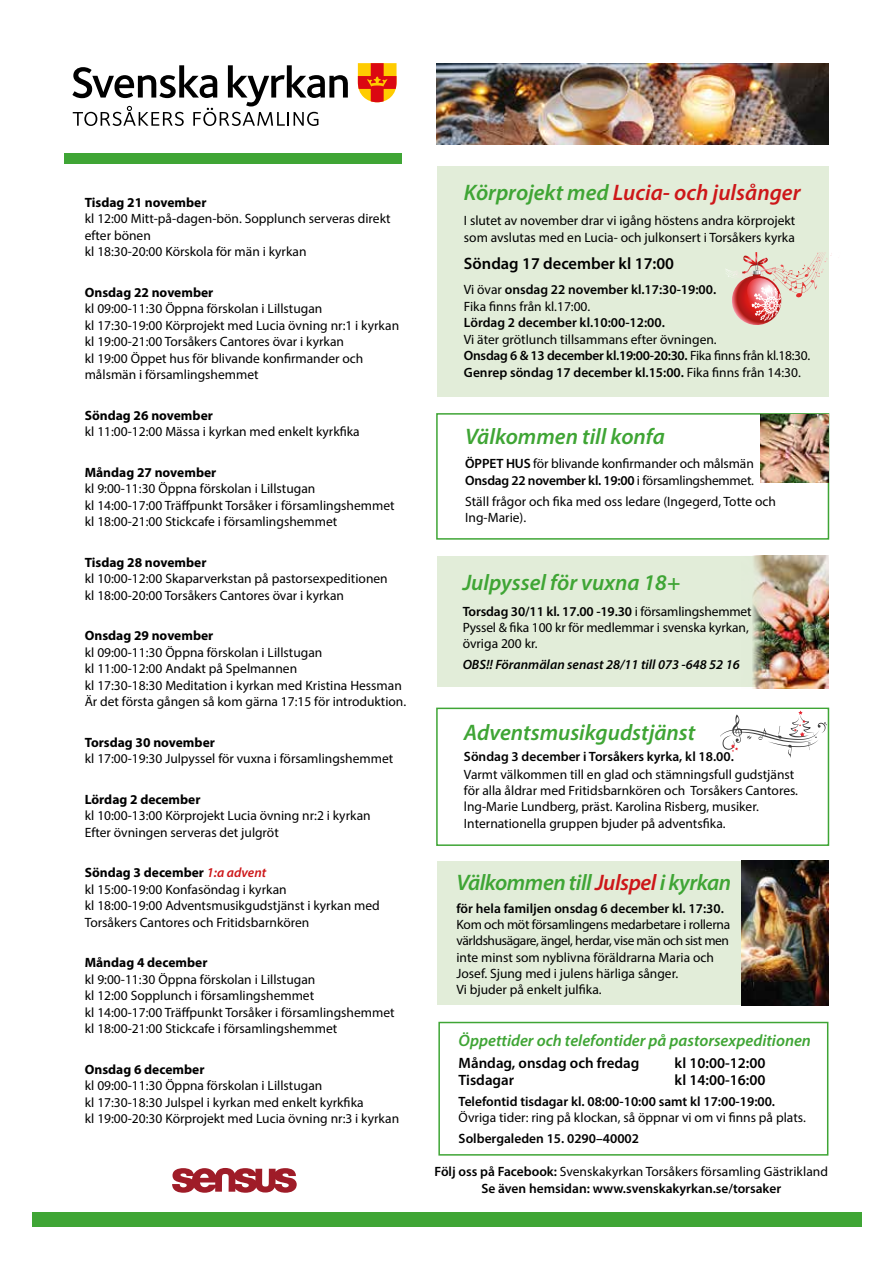
<style>
.page{position:relative;width:893px;height:1263px;background:#fff}
.page>*{position:absolute;margin:0;border:0;box-sizing:border-box;transform-origin:0 0}
.t1{font:italic 600 22.5px "Myriad Pro";color:#3fa535}
.t2{font:italic 600 22.5px "Myriad Pro";color:#cd1719}
.t3{font:italic 600 22.5px "Myriad Pro";letter-spacing:-.02em;color:#3fa535}
.t4{font:italic 600 16.5px "Myriad Pro";color:#3fa535}
.t5{font:600 16.5px "Myriad Pro";color:#000}
.t6{font:600 15px "Myriad Pro";color:#000}
.t7{font:13.5px/16.5px "Myriad Pro";color:#000}
.t8{font:600 13.5px/16.5px "Myriad Pro";color:#000;text-align:center}
.t9{font:700 13.5px "Myriad Pro";color:#000}
.t10{font:italic 600 13.5px "Myriad Pro";color:#000}
.s1{font-weight:700}
.s2{font-weight:600;font-style:italic;color:#cd1719}
.s3{color:#3fa535}
.s4{font-weight:400}
.s5{font-weight:600}
.s6{color:#cd1719}
</style>
<div class="page">
<div style="left:438px;top:1022px;width:390px;height:133px;border:2px solid #3fa535"></div>
<svg style="left:72px;top:65px;width:276px;height:61px"></svg>
<svg style="left:358px;top:63px;width:39px;height:39px;background:#ed7123"></svg>
<div style="left:32px;top:1213px;width:829px;height:14px;background:#3fa535"></div>
<div style="left:64px;top:153px;width:338px;height:11px;background:#3fa535"></div>
<img style="left:437px;top:63px;width:391px;height:81px">
<svg style="left:172px;top:1168px;width:125px;height:25px"></svg>
<div style="left:437px;top:166px;width:391px;height:230px;background:#e2edd9"></div>
<svg style="left:726px;top:252px;width:106px;height:76px"></svg>
<div style="left:436px;top:413px;width:393px;height:127px;border:2px solid #3fa535"></div>
<div style="left:437px;top:556px;width:391px;height:131px;background:#e2edd9"></div>
<div style="left:436px;top:708px;width:393px;height:138px;border:2px solid #3fa535"></div>
<div style="left:437px;top:861px;width:391px;height:144px;background:#e2edd9"></div>
<img style="left:752px;top:556px;width:76px;height:132px">
<img style="left:741px;top:861px;width:87px;height:144px">
<div style="left:720px;top:709px;width:107px;height:49px;background:#fff"></div>
<svg style="left:720px;top:710px;width:107px;height:47px"></svg>
<img style="left:761px;top:414px;width:67px;height:68px">
<p class="t9" style="left:85px;top:193px;width:123px">Tisdag 21 november</p>
<p class="t7" style="left:85px;top:210px;width:307px">kl 12:00 Mitt-på-dagen-bön. Sopplunch serveras direkt efter bönen<br>kl 18:30-20:00 Körskola för män i kyrkan</p>
<p class="t9" style="left:85px;top:283px;width:130px">Onsdag 22 november</p>
<p class="t7" style="left:85px;top:300px;width:316px">kl 09:00-11:30 Öppna förskolan i Lillstugan<br>kl 17:30-19:00 Körprojekt med Lucia övning nr:1 i kyrkan kl 19:00-21:00 Torsåkers Cantores övar i kyrkan<br>kl 19:00 Öppet hus för blivande konfirmander och målsmän i församlingshemmet</p>
<p class="t9" style="left:85px;top:406px;width:130px">Söndag 26 november</p>
<p class="t7" style="left:85px;top:423px;width:277px">kl 11:00-12:00 Mässa i kyrkan med enkelt kyrkfika</p>
<p class="t9" style="left:85px;top:463px;width:133px">Måndag 27 november</p>
<p class="t7" style="left:85px;top:480px;width:311px">kl 9:00-11:30 Öppna förskolan i Lillstugan<br>kl 14:00-17:00 Träffpunkt Torsåker i församlingshemmet kl 18:00-21:00 Stickcafe i församlingshemmet</p>
<p class="t9" style="left:85px;top:553px;width:123px">Tisdag 28 november</p>
<p class="t7" style="left:85px;top:570px;width:305px">kl 10:00-12:00 Skaparverkstan på pastorsexpeditionen kl 18:00-20:00 Torsåkers Cantores övar i kyrkan</p>
<p class="t9" style="left:85px;top:627px;width:130px">Onsdag 29 november</p>
<p class="t7" style="left:85px;top:644px;width:323px">kl 09:00-11:30 Öppna förskolan i Lillstugan<br>kl 11:00-12:00 Andakt på Spelmannen<br>kl 17:30-18:30 Meditation i kyrkan med Kristina Hessman Är det första gången så kom gärna 17:15 för introduktion.</p>
<p class="t9" style="left:85px;top:733px;width:132px">Torsdag 30 november</p>
<p class="t7" style="left:85px;top:750px;width:310px">kl 17:00-19:30 Julpyssel för vuxna i församlingshemmet</p>
<p class="t9" style="left:85px;top:790px;width:117px">Lördag 2 december</p>
<p class="t7" style="left:85px;top:807px;width:287px">kl 10:00-13:00 Körprojekt Lucia övning nr:2 i kyrkan<br>Efter övningen serveras det julgröt</p>
<p class="t7" style="left:85px;top:864px;width:297px"><span class="s1">Söndag 3 december</span> <span class="s2">1:a advent<br></span>kl 15:00-19:00 Konfasöndag i kyrkan<br>kl 18:00-19:00 Adventsmusikgudstjänst i kyrkan med Torsåkers Cantores och Fritidsbarnkören</p>
<p class="t9" style="left:85px;top:954px;width:124px">Måndag 4 december</p>
<p class="t7" style="left:85px;top:971px;width:311px">kl 9:00-11:30 Öppna förskolan i Lillstugan<br>kl 12:00 Sopplunch i församlingshemmet<br>kl 14:00-17:00 Träffpunkt Torsåker i församlingshemmet kl 18:00-21:00 Stickcafe i församlingshemmet</p>
<p class="t9" style="left:85px;top:1060px;width:121px">Onsdag 6 december</p>
<p class="t7" style="left:85px;top:1077px;width:316px">kl 09:00-11:30 Öppna förskolan i Lillstugan<br>kl 17:30-18:30 Julspel i kyrkan med enkelt kyrkfika<br>kl 19:00-20:30 Körprojekt med Lucia övning nr:3 i kyrkan</p>
<h1 class="t2" style="left:464px;top:178px;width:338px"><span class="s3">Körprojekt med</span> Lucia- och julsånger</h1>
<p class="t7" style="left:464px;top:212px;width:333px">I slutet av november drar vi igång höstens andra körprojekt som avslutas med en Lucia- och julkonsert i Torsåkers kyrka</p>
<p class="t5" style="left:464px;top:252px;width:212px">Söndag 17 december kl 17:00</p>
<p class="t8" style="left:464px;top:281px;width:254px;text-align:left"><span class="s4">Vi övar</span> onsdag 22 november kl.17:30-19:00.<br><span class="s4">Fika finns från kl.17:00.</span></p>
<p class="t8" style="left:464px;top:314px;width:202px">Lördag 2 december kl.10:00-12:00.</p>
<p class="t7" style="left:464px;top:331px;width:348px">Vi äter grötlunch tillsammans efter övningen.<br><span class="s5">Onsdag 6 &amp; 13 december kl.19:00-20:30.</span> Fika finns från kl.18:30.<br><span class="s5">Genrep söndag 17 december kl.15:00.</span> Fika finns från 14:30.</p>
<h1 class="t1" style="left:465px;top:422px;width:201px">Välkommen till konfa</h1>
<p class="t7" style="left:465px;top:455px;width:290px"><span class="s5">ÖPPET HUS</span> för blivande konfirmander och målsmän<br><span class="s5">Onsdag 22 november kl. 19:00</span> i församlingshemmet.</p>
<p class="t7" style="left:465px;top:493px;width:312px">Ställ frågor och fika med oss ledare (Ingegerd, Totte och<br>Ing-Marie).</p>
<h1 class="t1" style="left:463px;top:569px;width:219px">Julpyssel för vuxna 18+</h1>
<p class="t7" style="left:463px;top:603px;width:291px"><span class="s5">Torsdag 30/11 kl. 17.00 -19.30</span> i församlingshemmet<br>Pyssel &amp; fika 100 kr för medlemmar i svenska kyrkan, övriga 200 kr.</p>
<p class="t10" style="left:463px;top:656px;width:279px">OBS!! Föranmälan senast 28/11 till 073 -648 52 16</p>
<h1 class="t1" style="left:464px;top:718px;width:233px">Adventsmusikgudstjänst</h1>
<p class="t8" style="left:464px;top:748px;width:271px">Söndag 3 december i Torsåkers kyrka, kl 18.00.</p>
<p class="t7" style="left:464px;top:766px;width:336px">Varmt välkommen till en glad och stämningsfull gudstjänst för alla åldrar med Fritidsbarnkören och Torsåkers Cantores. lng-Marie Lundberg, präst. Karolina Risberg, musiker.<br>Internationella gruppen bjuder på adventsfika.</p>
<h1 class="t3" style="left:456px;top:868px;width:276px">Välkommen till <span class="s6">Julspel</span> i kyrkan</h1>
<p class="t8" style="left:456px;top:900px;width:269px">för hela familjen onsdag 6 december kl. 17:30.</p>
<p class="t7" style="left:456px;top:916px;width:275px">Kom och möt församlingens medarbetare i rollerna världshusägare, ängel, herdar, vise män och sist men inte minst som nyblivna föräldrarna Maria och Josef. Sjung med i julens härliga sånger.<br>Vi bjuder på enkelt julfika.</p>
<p class="t4" style="left:459px;top:1030px;width:354px">Öppettider och telefontider på pastorsexpeditionen</p>
<p class="t6" style="left:459px;top:1054px;width:182px">Måndag, onsdag och fredag</p>
<p class="t6" style="left:675px;top:1054px;width:92px">kl 10:00-12:00</p>
<p class="t6" style="left:459px;top:1070px;width:57px">Tisdagar</p>
<p class="t6" style="left:675px;top:1070px;width:92px">kl 14:00-16:00</p>
<p class="t8" style="left:459px;top:1093px;width:318px">Telefontid tisdagar kl. 08:00-10:00 samt kl 17:00-19:00.</p>
<p class="t7" style="left:459px;top:1109px;width:349px">Övriga tider: ring på klockan, så öppnar vi om vi finns på plats.</p>
<p class="t8" style="left:459px;top:1130px;width:182px">Solbergaleden 15. 0290–40002</p>
<p class="t8" style="left:435px;top:1163px;width:395px">Följ oss på Facebook: <span class="s4">Svenskakyrkan Torsåkers församling Gästrikland<br></span>Se även hemsidan: www.svenskakyrkan.se/torsaker</p>
</div>
